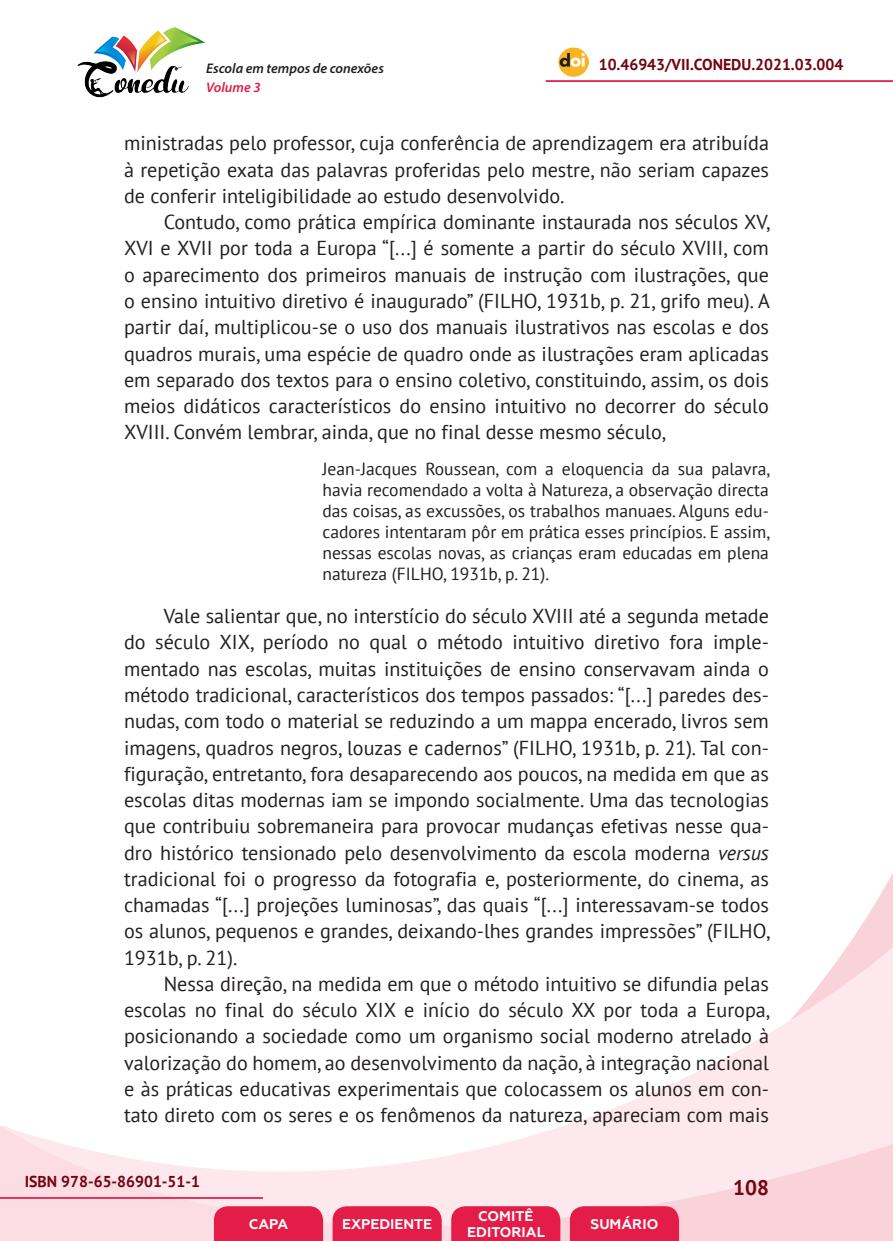
<style>
.page{position:relative;width:893px;height:1241px;background:#fff}
.page>*{position:absolute;margin:0;border:0;box-sizing:border-box;transform-origin:0 0}
.t1{font:700 21px "PT Sans";color:#740410}
._8_CORPO{font:20.12px/26.2px "PT Sans";color:#231f20;text-align:justify}
._12_CITACAO{font:17.5px/21px "PT Sans";color:#231f20;text-align:justify}
.t2{font:700 15.75px "PT Sans";color:#740410}
.t3{font:700 14px/16.8px "Geometria";color:#fff;text-align:center}
.t4{font:italic 600 14px "Myriad Pro";color:#231f20}
.t5{font:italic 600 14px "Myriad Pro";color:#e41c48}
.s1{font-style:italic}
</style>
<div class="page">
<svg style="left:848px;top:873px;width:45px;height:73px"></svg>
<svg style="left:0;top:946px;width:893px;height:294px"></svg>
<hr style="left:0;top:1196px;width:263px;height:2px;background:#e41c48">
<hr style="left:546px;top:80px;width:347px;height:2px;background:#e41c48">
<img style="left:559px;top:47px;width:30px;height:30px">
<img style="left:77px;top:27px;width:128px;height:71px">
<svg style="left:214px;top:1205px;width:109px;height:35px;background:#e52751"></svg>
<svg style="left:333px;top:1205px;width:109px;height:35px;background:#e52751"></svg>
<svg style="left:451px;top:1205px;width:109px;height:35px;background:#e52751"></svg>
<svg style="left:570px;top:1205px;width:109px;height:35px;background:#e52650"></svg>
<p class="t4" style="left:206px;top:59px;width:179px">Escola em tempos de conexões</p>
<p class="t2" style="left:599px;top:54px;width:246px">10.46943/VII.CONEDU.2021.03.004</p>
<p class="t5" style="left:206px;top:78px;width:56px">Volume 3</p>
<p class="_8_CORPO" style="left:124px;top:130px;width:646px">ministradas pelo professor, cuja conferência de aprendizagem era atribuída à repetição exata das palavras proferidas pelo mestre, não seriam capazes de conferir inteligibilidade ao estudo desenvolvido.</p>
<p class="_8_CORPO" style="left:124px;top:208px;width:648px;text-indent:40px">Contudo, como prática empírica dominante instaurada nos séculos XV, XVI e XVII por toda a Europa “[...] é somente a partir do século XVIII, com o aparecimento dos primeiros manuais de instrução com ilustrações, que o ensino intuitivo diretivo é inaugurado” (FILHO, 1931b, p. 21, grifo meu). A partir daí, multiplicou-se o uso dos manuais ilustrativos nas escolas e dos quadros murais, uma espécie de quadro onde as ilustrações eram aplicadas em separado dos textos para o ensino coletivo, constituindo, assim, os dois meios didáticos característicos do ensino intuitivo no decorrer do século XVIII. Convém lembrar, ainda, que no final desse mesmo século,</p>
<p class="_12_CITACAO" style="left:322px;top:458px;width:449px">Jean-Jacques Roussean, com a eloquencia da sua palavra, havia recomendado a volta à Natureza, a observação directa das coisas, as excussões, os trabalhos manuaes. Alguns edu&shy;cadores intentaram pôr em prática esses princípios. E assim, nessas escolas novas, as crianças eram educadas em plena natureza (FILHO, 1931b, p. 21).</p>
<p class="_8_CORPO" style="left:124px;top:602px;width:648px;text-indent:40px">Vale salientar que, no interstício do século XVIII até a segunda metade do século XIX, período no qual o método intuitivo diretivo fora imple&shy;mentado nas escolas, muitas instituições de ensino conservavam ainda o método tradicional, característicos dos tempos passados: “[...] paredes des&shy;nudas, com todo o material se reduzindo a um mappa encerado, livros sem imagens, quadros negros, louzas e cadernos” (FILHO, 1931b, p. 21). Tal con&shy;figuração, entretanto, fora desaparecendo aos poucos, na medida em que as escolas ditas modernas iam se impondo socialmente. Uma das tecnologias que contribuiu sobremaneira para provocar mudanças efetivas nesse qua&shy;dro histórico tensionado pelo desenvolvimento da escola moderna <span class="s1">versus </span>tradicional foi o progresso da fotografia e, posteriormente, do cinema, as chamadas “[...] projeções luminosas”, das quais “[...] interessavam-se todos os alunos, pequenos e grandes, deixando-lhes grandes impressões” (FILHO, 1931b, p. 21).</p>
<p class="_8_CORPO" style="left:124px;top:970px;width:648px;text-indent:40px">Nessa direção, na medida em que o método intuitivo se difundia pelas escolas no final do século XIX e início do século XX por toda a Europa, posicionando a sociedade como um organismo social moderno atrelado à valorização do homem, ao desenvolvimento da nação, à integração nacional e às práticas educativas experimentais que colocassem os alunos em con&shy;tato direto com os seres e os fenômenos da natureza, apareciam com mais</p>
<p class="t2" style="left:25px;top:1170px;width:177px">ISBN 978-65-86901-51-1</p>
<p class="t3" style="left:249px;top:1215px;width:41px">CAPA</p>
<p class="t3" style="left:342px;top:1215px;width:92px">EXPEDIENTE</p>
<p class="t3" style="left:467px;top:1207px;width:79px">COMITÊ<br>EDITORIAL</p>
<p class="t3" style="left:590px;top:1215px;width:69px">SUMÁRIO</p>
<p class="t1" style="left:733px;top:1173px;width:37px">108</p>
</div>
